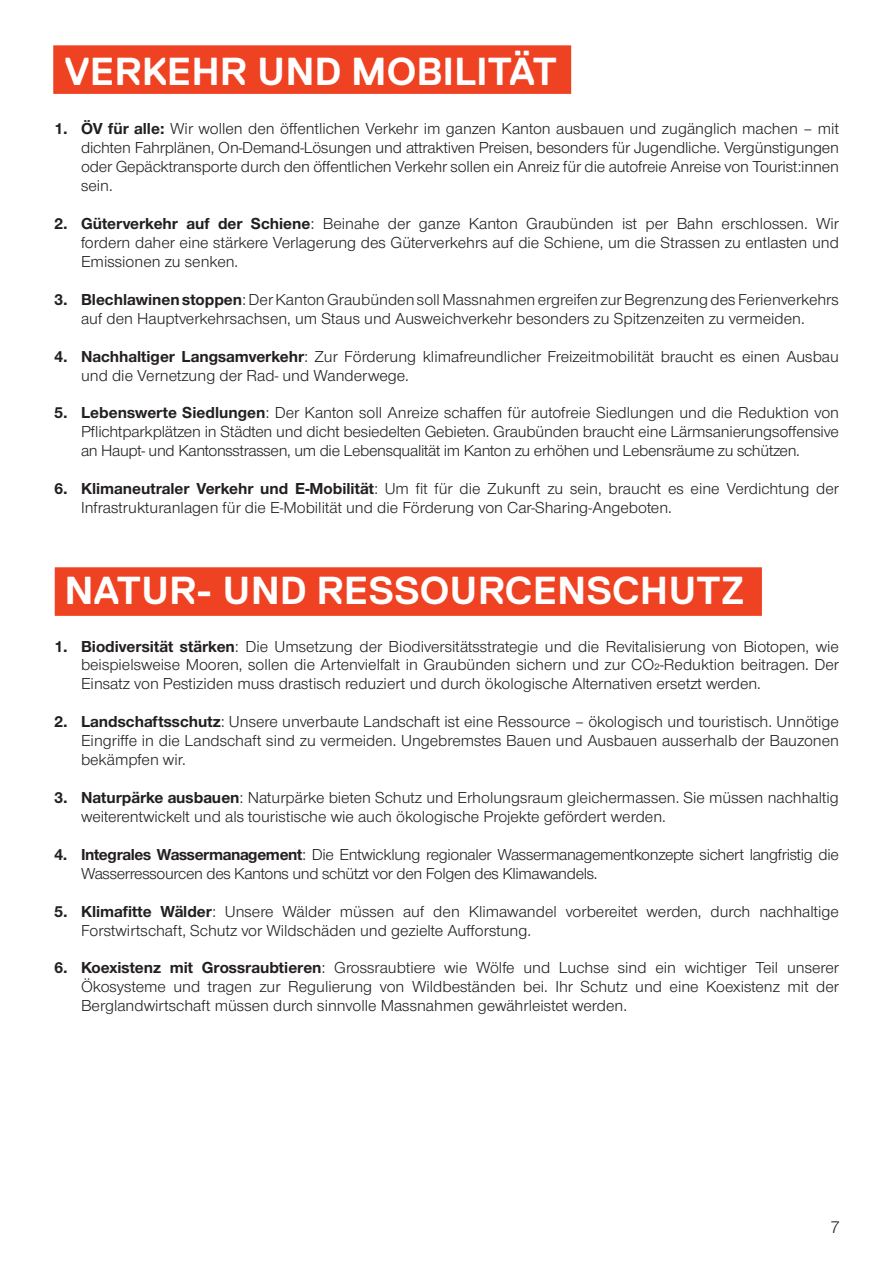
<style>
.page{position:relative;width:893px;height:1263px;background:#fff}
.page>*{position:absolute;margin:0;border:0;box-sizing:border-box;transform-origin:0 0}
.Heading_2{font:700 39px "Replica";color:#fff}
.t1{font:18px "Nimbus San Nov";color:#231f20}
.t2{font:16.5px/19px "Nimbus San Nov";color:#231f20;text-align:justify}
.t3{font:16.5px/19px "Nimbus San Nov";letter-spacing:-.02em;color:#231f20}
.s1{font-weight:700}
</style>
<div class="page">
<div style="left:55px;top:567px;width:707px;height:49px;background:#ef4222;border:2px solid #ef4222"></div>
<div style="left:53px;top:45px;width:518px;height:49px;background:#ef4222;border:2px solid #ef4222"></div>
<p class="Heading_2" style="left:65px;top:50px;width:494px">VERKEHR UND MOBILITÄT</p>
<p class="t2" style="left:81px;top:119px;width:759px;text-indent:-27px"><span class="s1">1. ÖV für alle:</span> Wir wollen den öffentlichen Verkehr im ganzen Kanton ausbauen und zugänglich machen – mit dichten Fahrplänen, On-Demand-Lösungen und attraktiven Preisen, besonders für Jugendliche. Vergünstigungen oder Gepäcktransporte durch den öffentlichen Verkehr sollen ein Anreiz für die autofreie Anreise von Tourist:innen sein.</p>
<p class="t2" style="left:81px;top:214px;width:759px;text-indent:-27px"><span class="s1">2. Güterverkehr auf der Schiene</span>: Beinahe der ganze Kanton Graubünden ist per Bahn erschlossen. Wir fordern daher eine stärkere Verlagerung des Güterverkehrs auf die Schiene, um die Strassen zu entlasten und Emissionen zu senken.</p>
<p class="t2" style="left:54px;top:290px;width:786px;text-align:center"><span class="s1">3. Blechlawinen stoppen</span>: Der Kanton Graubünden soll Massnahmen ergreifen zur Begrenzung des Ferienverkehrs auf den Hauptverkehrsachsen, um Staus und Ausweichverkehr besonders zu Spitzenzeiten zu vermeiden.</p>
<p class="t2" style="left:81px;top:347px;width:759px;text-indent:-27px"><span class="s1">4. Nachhaltiger Langsamverkehr</span>: Zur Förderung klimafreundlicher Freizeitmobilität braucht es einen Ausbau und die Vernetzung der Rad- und Wanderwege.</p>
<p class="t2" style="left:81px;top:404px;width:759px;text-indent:-27px"><span class="s1">5. Lebenswerte Siedlungen</span>: Der Kanton soll Anreize schaffen für autofreie Siedlungen und die Reduktion von Pflichtparkplätzen in Städten und dicht besiedelten Gebieten. Graubünden braucht eine Lärmsanierungsoffensive an Haupt- und Kantonsstrassen, um die Lebensqualität im Kanton zu erhöhen und Lebensräume zu schützen.</p>
<p class="t2" style="left:81px;top:480px;width:759px;text-indent:-27px"><span class="s1">6. Klimaneutraler Verkehr und E-Mobilität</span>: Um fit für die Zukunft zu sein, braucht es eine Verdichtung der<br>Infrastrukturanlagen für die E-Mobilität und die Förderung von Car-Sharing-Angeboten.</p>
<p class="Heading_2" style="left:65px;top:569px;width:682px">NATUR- UND RESSOURCENSCHUTZ</p>
<p class="t2" style="left:81px;top:637px;width:759px;line-height:18.5px;text-indent:-27px"><span class="s1">1. Biodiversität stärken</span>: Die Umsetzung der Biodiversitätsstrategie und die Revitalisierung von Biotopen, wie beispielsweise Mooren, sollen die Artenvielfalt in Graubünden sichern und zur CO₂-Reduktion beitragen. Der Einsatz von Pestiziden muss drastisch reduziert und durch ökologische Alternativen ersetzt werden.</p>
<p class="t2" style="left:81px;top:712px;width:759px;text-indent:-27px"><span class="s1">2. Landschaftsschutz</span>: Unsere unverbaute Landschaft ist eine Ressource – ökologisch und touristisch. Unnötige Eingriffe in die Landschaft sind zu vermeiden. Ungebremstes Bauen und Ausbauen ausserhalb der Bauzonen bekämpfen wir.</p>
<p class="t2" style="left:81px;top:788px;width:759px;text-indent:-27px"><span class="s1">3. Naturpärke ausbauen</span>: Naturpärke bieten Schutz und Erholungsraum gleichermassen. Sie müssen nachhaltig weiterentwickelt und als touristische wie auch ökologische Projekte gefördert werden.</p>
<p class="t3" style="left:81px;top:845px;width:759px;text-indent:-27px"><span class="s1">4. Integrales Wassermanagement</span>: Die Entwicklung regionaler Wassermanagementkonzepte sichert langfristig die<br>Wasserressourcen des Kantons und schützt vor den Folgen des Klimawandels.</p>
<p class="t2" style="left:81px;top:902px;width:759px;text-indent:-27px"><span class="s1">5. Klimafitte Wälder</span>: Unsere Wälder müssen auf den Klimawandel vorbereitet werden, durch nachhaltige<br>Forstwirtschaft, Schutz vor Wildschäden und gezielte Aufforstung.</p>
<p class="t2" style="left:81px;top:959px;width:759px;text-indent:-27px"><span class="s1">6. Koexistenz mit Grossraubtieren</span>: Grossraubtiere wie Wölfe und Luchse sind ein wichtiger Teil unserer Ökosysteme und tragen zur Regulierung von Wildbeständen bei. Ihr Schutz und eine Koexistenz mit der Berglandwirtschaft müssen durch sinnvolle Massnahmen gewährleistet werden.</p>
<p class="t1" style="left:830px;top:1217px;width:11px">7</p>
</div>
